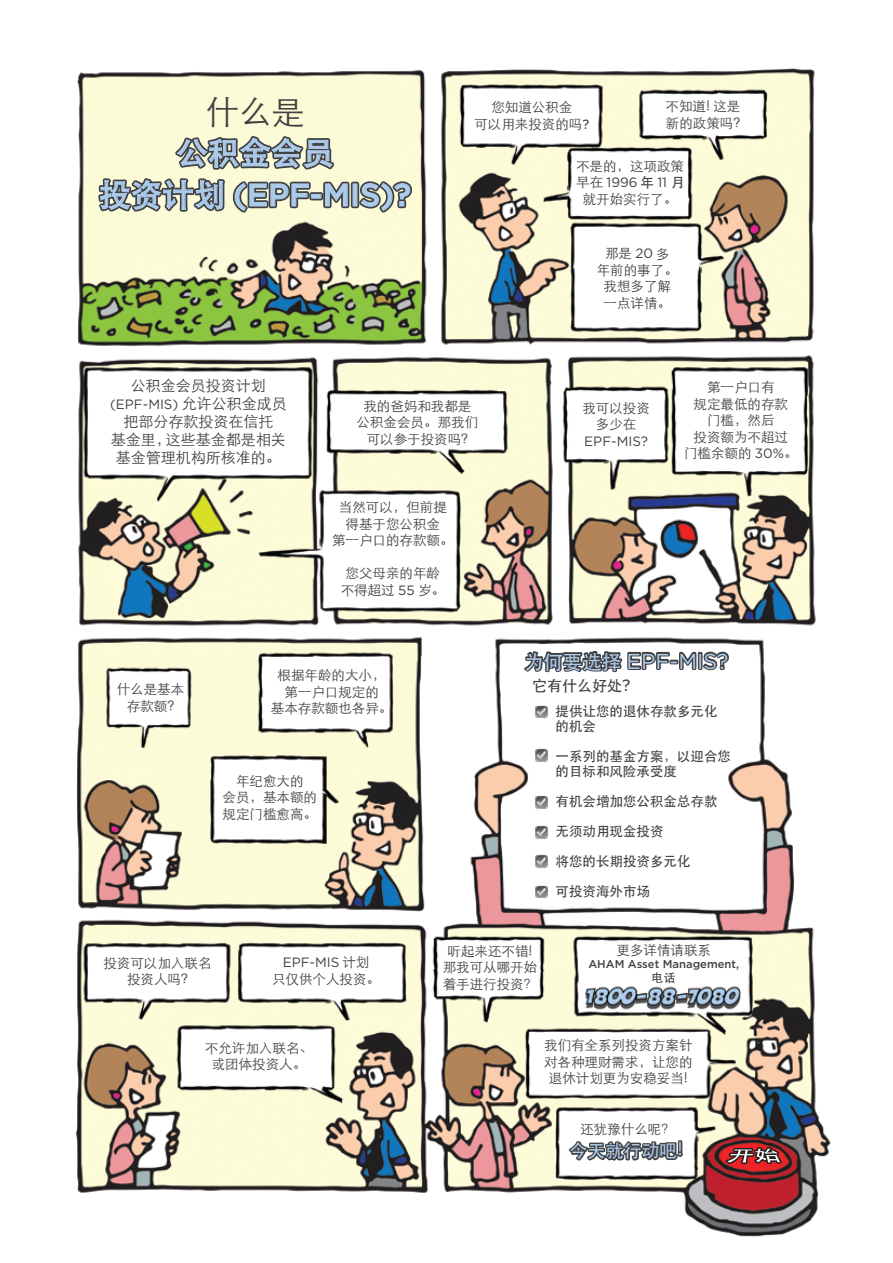
<style>
.page{position:relative;width:893px;height:1263px;background:#fff}
.page>*{position:absolute;margin:0;border:0;box-sizing:border-box;transform-origin:0 0}
.t1{font:300 33px "ST Heiti SC";color:#414042}
.t2{font:500 31.5px "Gotham";color:#accbea}
.t3{font:500 31.5px "ST Heiti SC";color:#accbea}
.t4{font:21.6px "Gotham";color:#accbea}
.t5{font:500 18px "ST Heiti SC";color:#accbea}
.t6{font:300 15px/18px "ST Heiti SC";color:#414042;text-align:center}
.t7{font:500 15px "ST Heiti SC";color:#414042}
.t8{font:300 13.5px/16.5px "ST Heiti SC";color:#414042;text-align:center}
.t9{font:500 13.5px/15px "ST Heiti SC";color:#414042}
.t10{font:13.5px "Gotham";color:#414042}
.t11{font:500 12px "ST Heiti SC";color:#414042}
.t12{font:500 11.25px "Gotham";color:#414042}
.s1{font-family:"ST Heiti SC"}
.s2{font-family:"Whitney";font-weight:500}
.s3{font-family:"ST Heiti SC";font-weight:300}
.s4{font-family:"ST Heiti SC";font-weight:500}
.s5{font-family:"Gotham";font-weight:400}
.s6{font-family:"ST Heiti SC";font-weight:300;font-size:15px}
.s7{font-family:"ST Heiti SC";font-weight:500;font-size:19.65px}
.s8{font-family:"Whitney";font-size:16.5px}
</style>
<div class="page">
<img style="left:75px;top:68px;width:756px;height:1169px">
<svg style="left:92px;top:131px;width:322px;height:320px"></svg>
<svg style="left:564px;top:1013px;width:121px;height:224px"></svg>
<img style="left:534px;top:705px;width:14px;height:14px">
<img style="left:534px;top:749px;width:14px;height:13px">
<img style="left:534px;top:796px;width:14px;height:13px">
<img style="left:534px;top:826px;width:14px;height:13px">
<img style="left:534px;top:855px;width:14px;height:13px">
<img style="left:534px;top:885px;width:14px;height:13px">
<svg style="left:724px;top:1123px;width:60px;height:86px;background:#993b3f"></svg>
<svg style="left:518px;top:646px;width:212px;height:46px"></svg>
<h1 class="t1" style="left:206px;top:83px;width:100px">什么是</h1>
<h2 class="t3" style="left:176px;top:135px;width:159px">公积金会员</h2>
<h2 class="t2" style="left:99px;top:174px;width:313px"><span class="s1">投资计划</span> (EPF-MIS)?</h2>
<p class="t8" style="left:474px;top:98px;width:116px">您知道公积金<br>可以用来投资的吗<span class="s2">?</span></p>
<p class="t8" style="left:665px;top:97px;width:76px;text-align:left">不知道! 这是新的政策吗?</p>
<p class="t8" style="left:576px;top:156px;width:109px">不是的，这项政策</p>
<p class="t10" style="left:576px;top:174px;width:109px"><span class="s3">早在</span> 1996 <span class="s4">年</span> 11 <span class="s4">月</span></p>
<p class="t8" style="left:583px;top:189px;width:96px">就开始实行了。</p>
<p class="t8" style="left:597px;top:243px;width:82px">那是 <span class="s5">20</span> 多年前的事了。我想多了解一点详情。</p>
<p class="t6" style="left:131px;top:375px;width:136px">公积金会员投资计划</p>
<p class="t10" style="left:110px;top:395px;width:178px">(EPF-MIS) <span class="s6">允许公积金成员</span></p>
<p class="t6" style="left:111px;top:411px;width:176px">把部分存款投资在信托<br>基金里，这些基金都是相关基金管理机构所核准的。</p>
<p class="t8" style="left:357px;top:396px;width:123px">我的爸妈和我都是公积金会员。那我们可以参于投资吗?</p>
<p class="t8" style="left:332px;top:498px;width:123px">当然可以，但前提得基于您公积金<br>第一户口的存款额。</p>
<p class="t8" style="left:341px;top:564px;width:106px">您父母亲的年龄不得超过 <span class="s5">55</span> 岁。</p>
<p class="t8" style="left:117px;top:680px;width:69px">什么是基本存款额?</p>
<p class="t8" style="left:271px;top:666px;width:123px">根据年龄的大小，第一户口规定的<br>基本存款额也各异。</p>
<p class="t8" style="left:223px;top:771px;width:96px">年纪愈大的<br>会员，基本额的规定门槛愈高。</p>
<p class="t8" style="left:582px;top:398px;width:69px">我可以投资多少在</p>
<p class="t10" style="left:584px;top:432px;width:65px">EPF-MIS?</p>
<p class="t8" style="left:684px;top:378px;width:115px">第一户口有<br>规定最低的存款<br>门槛，然后<br>投资额为不超过<br>门槛余额的 <span class="s5">30%</span>。</p>
<h3 class="t4" style="left:524px;top:647px;width:206px"><span class="s7">为何要选择</span> EPF-MIS?</h3>
<p class="t7" style="left:532px;top:678px;width:100px">它有什么好处<span class="s8">?</span></p>
<p class="t9" style="left:555px;top:703px;width:163px">提供让您的退休存款多元化的机会</p>
<p class="t9" style="left:555px;top:748px;width:177px">一系列的基金方案，以迎合您的目标和风险承受度</p>
<p class="t9" style="left:555px;top:793px;width:163px">有机会增加您公积金总存款</p>
<p class="t9" style="left:555px;top:823px;width:109px">无须动用现金投资</p>
<p class="t9" style="left:555px;top:853px;width:136px">将您的长期投资多元化</p>
<p class="t9" style="left:555px;top:883px;width:96px">可投资海外市场</p>
<p class="t8" style="left:103px;top:953px;width:109px">投资可以加入联名投资人吗?</p>
<p class="t10" style="left:283px;top:953px;width:88px">EPF-MIS <span class="s3">计划</span></p>
<p class="t8" style="left:272px;top:969px;width:109px">只仅供个人投资。</p>
<p class="t8" style="left:205px;top:1038px;width:109px">不允许加入联名、或团体投资人。</p>
<p class="t8" style="left:443px;top:941px;width:96px">听起来还不错!那我可从哪开始着手进行投资？</p>
<p class="t8" style="left:616px;top:940px;width:96px">更多详情请联系</p>
<p class="t12" style="left:588px;top:957px;width:152px">AHAM Asset Management,</p>
<p class="t11" style="left:652px;top:971px;width:25px">电话</p>
<p class="t8" style="left:544px;top:1035px;width:150px">我们有全系列投资方案针对各种理财需求，让您的退休计划更为安稳妥当!</p>
<p class="t8" style="left:580px;top:1119px;width:96px">还犹豫什么呢？</p>
<h3 class="t5" style="left:569px;top:1141px;width:115px">今天就行动吧!</h3>
</div>
